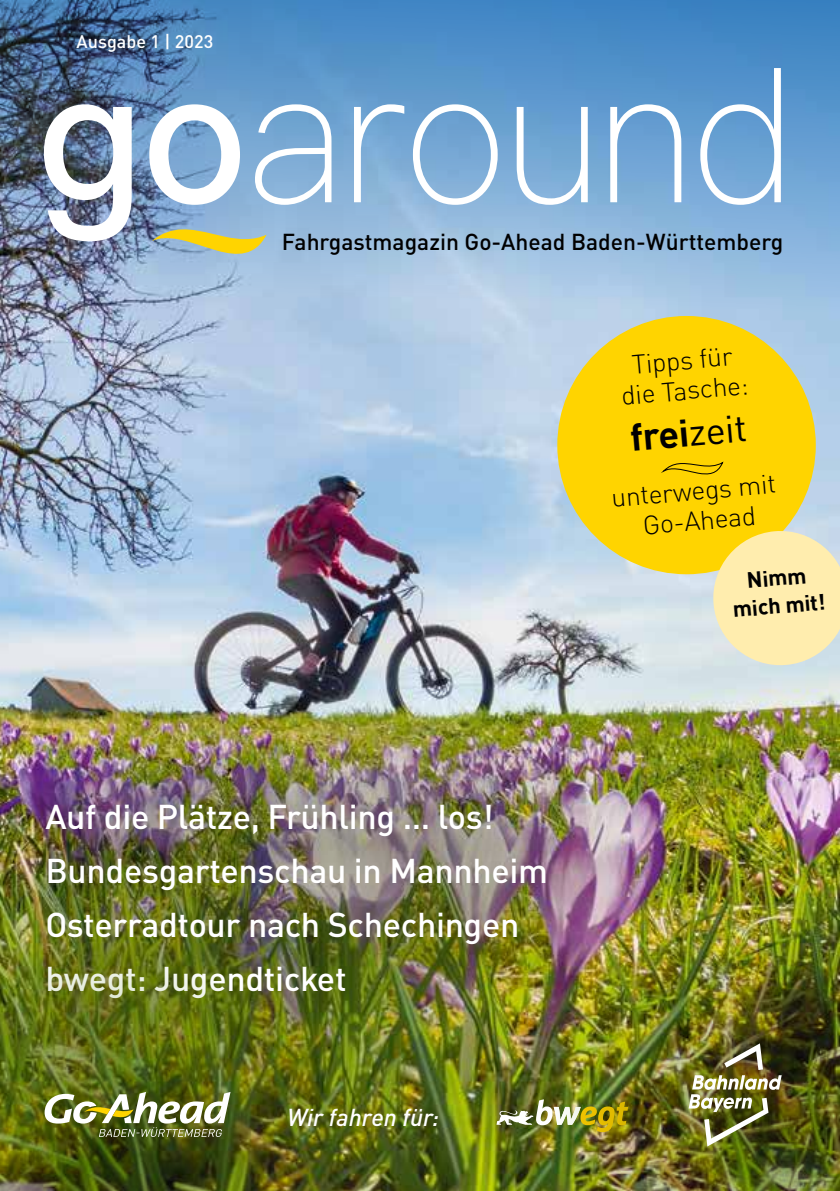
<style>
.page{position:relative;width:840px;height:1191px;background:#fff}
.page>*{position:absolute;margin:0;border:0;box-sizing:border-box;transform-origin:0 0}
.t1{font:100 184.2px "Ping Fang SC";color:#fff;scale:.95 1}
.t2{font:700 37.8px "DIN Pro";color:#000}
.t3{font:500 34px/54px "DIN Pro";letter-spacing:-.01em;color:#fff}
.t4{font:300 26.4px/30.2px "DIN Pro";color:#000;text-align:center}
.t5{font:italic 500 24.2px "DIN Pro";color:#fff}
.t6{font:500 22.8px "DIN Pro";color:#000}
.t7{font:700 22px/27.8px "DIN Pro";color:#000;text-align:center}
.t8{font:500 18px "DIN Pro";color:#fff}
.s1{font-weight:500}
.s2{font-weight:400}
</style>
<div class="page">
<img style="left:0;top:346px;width:839px;height:845px">
<svg style="left:0;top:0;width:839px;height:346px;background:#759ec7"></svg>
<div style="left:557px;top:316px;width:258px;height:258px;background:#ffd400;border-radius:50%"></div>
<svg style="left:710px;top:528px;width:129px;height:140px;background:#f7e8ab"></svg>
<svg style="left:661px;top:461px;width:63px;height:14px"></svg>
<svg style="left:152px;top:224px;width:114px;height:32px;background:#b6bc89"></svg>
<img style="left:0;top:754px;width:593px;height:291px">
<svg style="left:496px;top:1099px;width:56px;height:33px"></svg>
<img style="left:552px;top:917px;width:287px;height:274px">
<img style="left:688px;top:1043px;width:93px;height:103px">
<img style="left:0;top:939px;width:319px;height:252px">
<img style="left:45px;top:1091px;width:185px;height:46px">
<p class="t8" style="left:77px;top:28px;width:138px">Ausgabe 1 | 2023</p>
<h1 class="t1" style="left:37px;top:23px;width:796px"><span class="s1">go</span>around</h1>
<p class="t6" style="left:282px;top:224px;width:502px">Fahrgastmagazin Go-Ahead Baden-Württemberg</p>
<p class="t4" style="left:617px;top:349px;width:129px;rotate:-5deg">Tipps für die Tasche:</p>
<p class="t2" style="left:627px;top:408px;width:118px;rotate:-5deg">frei<span class="s2">zeit</span></p>
<p class="t4" style="left:609px;top:481px;width:166px;rotate:-5deg">unterwegs mit<br>Go-Ahead</p>
<p class="t7" style="left:728px;top:566px;width:94px;rotate:-5deg">Nimm mich mit!</p>
<p class="t3" style="left:45px;top:787px;width:504px">Auf die Plätze, Frühling ... los!<br>Bundesgartenschau in Mannheim<br>Osterradtour nach Schechingen bwegt: Jugendticket</p>
<p class="t5" style="left:287px;top:1099px;width:153px">Wir fahren für:</p>
</div>
